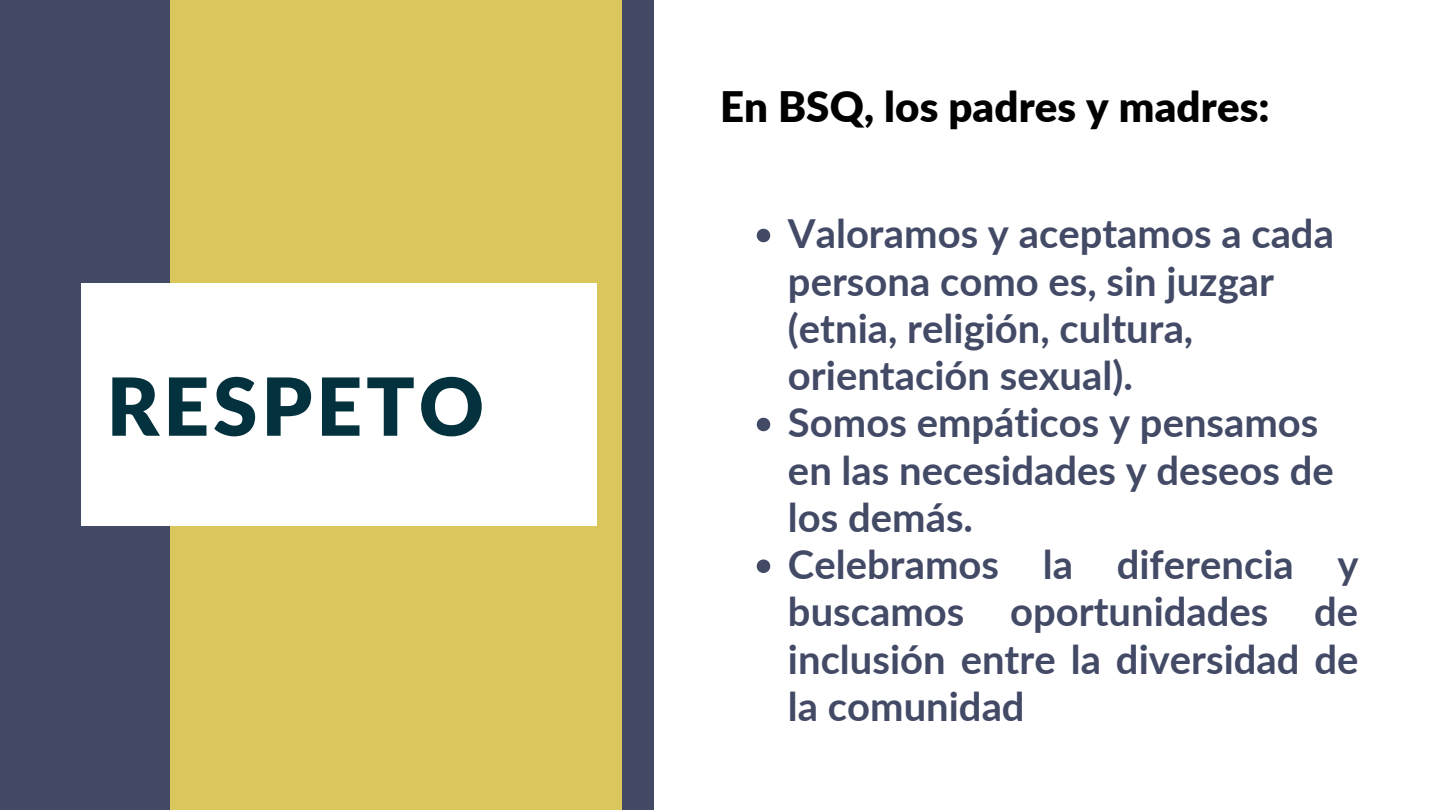
<style>
.page{position:relative;width:1440px;height:810px;background:#fff}
.page>*{position:absolute;margin:0;border:0;box-sizing:border-box;transform-origin:0 0}
.t1{font:900 80px "Lato";letter-spacing:.05em;color:#03313d}
.t2{font:900 42px "Lato";letter-spacing:.005em;color:#000}
.t3{font:700 40px/47.2px "Lato";color:#434a66}
</style>
<div class="page">
<div style="left:0;top:0;width:654px;height:810px;background:#434a66"></div>
<div style="left:170px;top:0;width:452px;height:810px;background:#dbc65c"></div>
<div style="left:81px;top:284px;width:516px;height:242px;background:#fff"></div>
<svg style="left:757px;top:229px;width:13px;height:13px"></svg>
<svg style="left:757px;top:418px;width:13px;height:13px"></svg>
<svg style="left:757px;top:560px;width:13px;height:13px"></svg>
<h1 class="t1" style="left:107px;top:357px;width:379px">RESPETO</h1>
<p class="t2" style="left:720px;top:80px;width:551px">En BSQ, los padres y madres:</p>
<p class="t3" style="left:788px;top:209px;width:572px">Valoramos y aceptamos a cada persona como es, sin juzgar (etnia, religión, cultura, orientación sexual).<br>Somos empáticos y pensamos en las necesidades y deseos de los demás.<br>Celebramos la diferencia y buscamos oportunidades de inclusión entre la diversidad de la comunidad</p>
</div>
